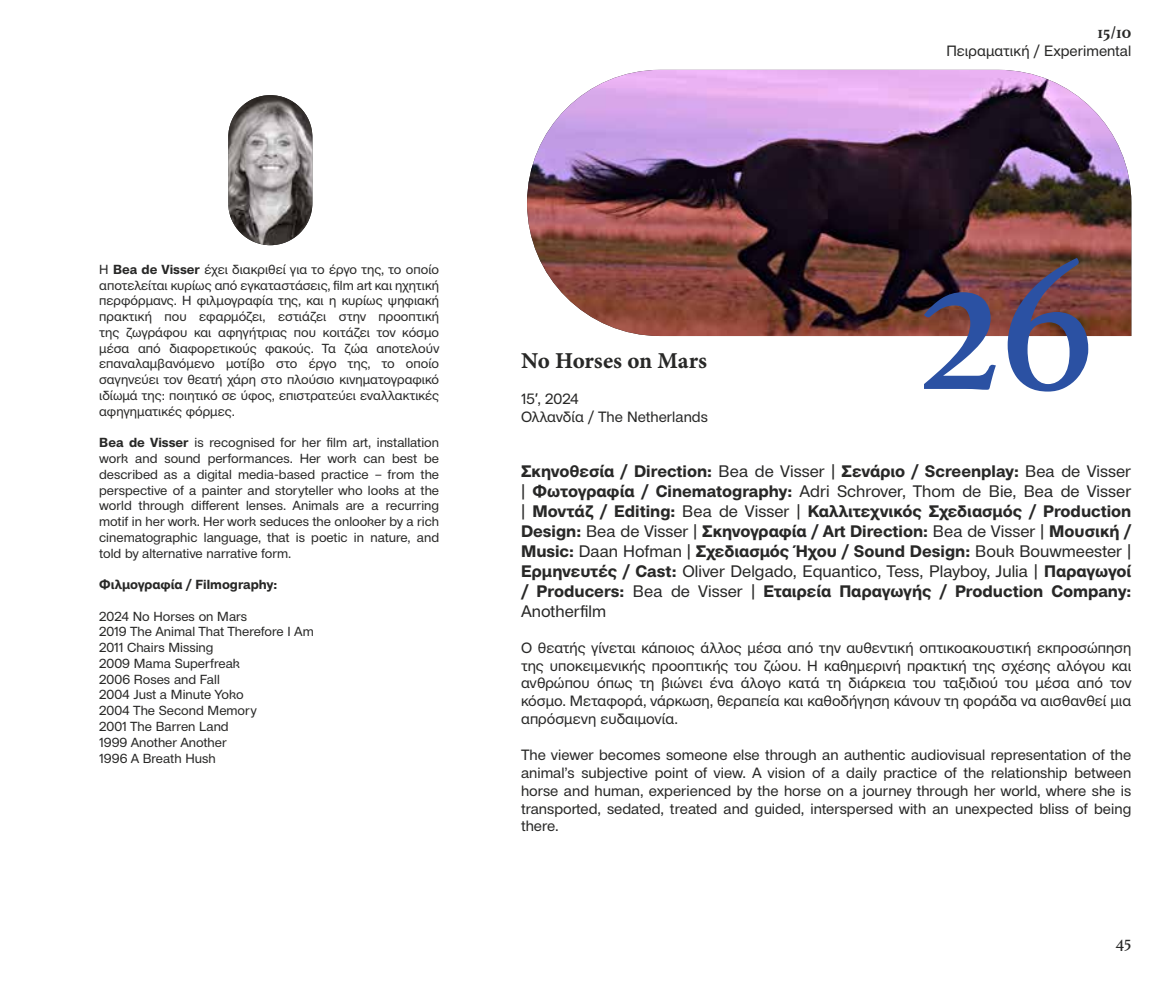
<style>
.page{position:relative;width:1176px;height:993px;background:#fff}
.page>*{position:absolute;margin:0;border:0;box-sizing:border-box;transform-origin:0 0}
.t1{font:203px "Athelas";color:#2b51a3}
.t2{font:22.75px "Minion Pro Bold Capt";letter-spacing:-.005em;color:#282827}
.t3{font:700 17.5px "Athelas";color:#282827}
.t4{font:17.5px "Athelas";color:#282827}
.t5{font:700 16.62px/19.9px "CF Mod Grotesk";color:#282827;text-align:justify}
.t6{font:14.88px/17.8px "CF Mod Grotesk";color:#282827;text-align:justify}
.t7{font:13.12px/15.8px "CF Mod Grotesk";color:#282827;text-align:justify}
.t8{font:700 13.12px "CF Mod Grotesk";color:#282827}
.s1{font-weight:700}
.s2{font-family:"Arial"}
.s3{font-weight:400}
</style>
<div class="page">
<img style="left:527px;top:70px;width:604px;height:266px">
<img style="left:228px;top:95px;width:84px;height:150px;border-radius:42px">
<p class="t7" style="left:99px;top:261px;width:342px">H <span class="s1">Bea de Visser</span> έχει διακριθεί για το έργο της, το οποίο αποτελείται κυρίως από εγκαταστάσεις, film art και ηχητική περφόρμανς. Η φιλμογραφία της, και η κυρίως ψηφιακή πρακτική που εφαρμόζει, εστιάζει στην προοπτική της ζωγράφου και αφηγήτριας που κοιτάζει τον κόσμο μέσα από διαφορετικούς φακούς. Τα ζώα αποτελούν επαναλαμβανόμενο μοτίβο στο έργο της, το οποίο σαγηνεύει τον θεατή χάρη στο πλούσιο κινηματογραφικό ιδίωμά της: ποιητικό σε ύφος, επιστρατεύει εναλλακτικές αφηγηματικές φόρμες.</p>
<p class="t7" style="left:99px;top:434px;width:341px"><span class="s1">Bea de Visser</span> is recognised for her film art, installation work and sound performances. Her work can best be described as a digital media-based practice – from the perspective of a painter and storyteller who looks at the world through different lenses. Animals are a recurring motif in her work. Her work seduces the onlooker by a rich cinematographic language, that is poetic in nature, and told by alternative narrative form.</p>
<p class="t8" style="left:99px;top:577px;width:180px">Φιλμογραφία / Filmography:</p>
<p class="t7" style="left:99px;top:608px;width:216px;text-align:left">2024 No Horses on Mars<br>2019 The Animal That Therefore I Am<br>2011 Chairs Missing<br>2009 Mama Superfreak<br>2006 Roses and Fall<br>2004 Just a Minute Yoko<br>2004 The Second Memory<br>2001 The Barren Land<br>1999 Another Another<br>1996 A Breath Hush</p>
<h2 class="t2" style="left:521px;top:344px;width:188px">No Horses on Mars</h2>
<p class="t6" style="left:521px;top:389px;width:188px">15<span class="s2">′</span>, 2024<br>Ολλανδία / The Netherlands</p>
<h3 class="t3" style="left:1097px;top:18px;width:35px">15/10</h3>
<p class="t6" style="left:946px;top:41px;width:186px">Πειραματική / Experimental</p>
<h1 class="t1" style="left:916px;top:161px;width:182px">26</h1>
<p class="t5" style="left:521px;top:461px;width:612px">Σκηνοθεσία / Direction: <span class="s3">Bea de Visser |</span> Σενάριο / Screenplay: <span class="s3">Bea de Visser |</span> Φωτογραφία / Cinematography: <span class="s3">Adri Schrover, Thom de Bie, Bea de Visser |</span> Μοντάζ / Editing: <span class="s3">Bea de Visser |</span> Καλλιτεχνικός Σχεδιασμός / Production Design: <span class="s3">Bea de Visser |</span> Σκηνογραφία / Art Direction: <span class="s3">Bea de Visser |</span> Μουσική / Music: <span class="s3">Daan Hofman |</span> Σχεδιασμός Ήχου / Sound Design: <span class="s3">Bouk Bouwmeester | </span>Ερμηνευτές / Cast: <span class="s3">Oliver Delgado, Equantico, Tess, Playboy, Julia |</span> Παραγωγοί / Producers: <span class="s3">Bea de Visser |</span> Εταιρεία Παραγωγής / Production Company:<br><span class="s3">Anotherfilm</span></p>
<p class="t6" style="left:521px;top:638px;width:612px">Ο θεατής γίνεται κάποιος άλλος μέσα από την αυθεντική οπτικοακουστική εκπροσώπηση της υποκειμενικής προοπτικής του ζώου. Η καθημερινή πρακτική της σχέσης αλόγου και ανθρώπου όπως τη βιώνει ένα άλογο κατά τη διάρκεια του ταξιδιού του μέσα από τον κόσμο. Μεταφορά, νάρκωση, θεραπεία και καθοδήγηση κάνουν τη φοράδα να αισθανθεί μια απρόσμενη ευδαιμονία.</p>
<p class="t6" style="left:521px;top:745px;width:612px">The viewer becomes someone else through an authentic audiovisual representation of the animal’s subjective point of view. A vision of a daily practice of the relationship between horse and human, experienced by the horse on a journey through her world, where she is transported, sedated, treated and guided, interspersed with an unexpected bliss of being there.</p>
<h3 class="t4" style="left:1116px;top:927px;width:17px">45</h3>
</div>
